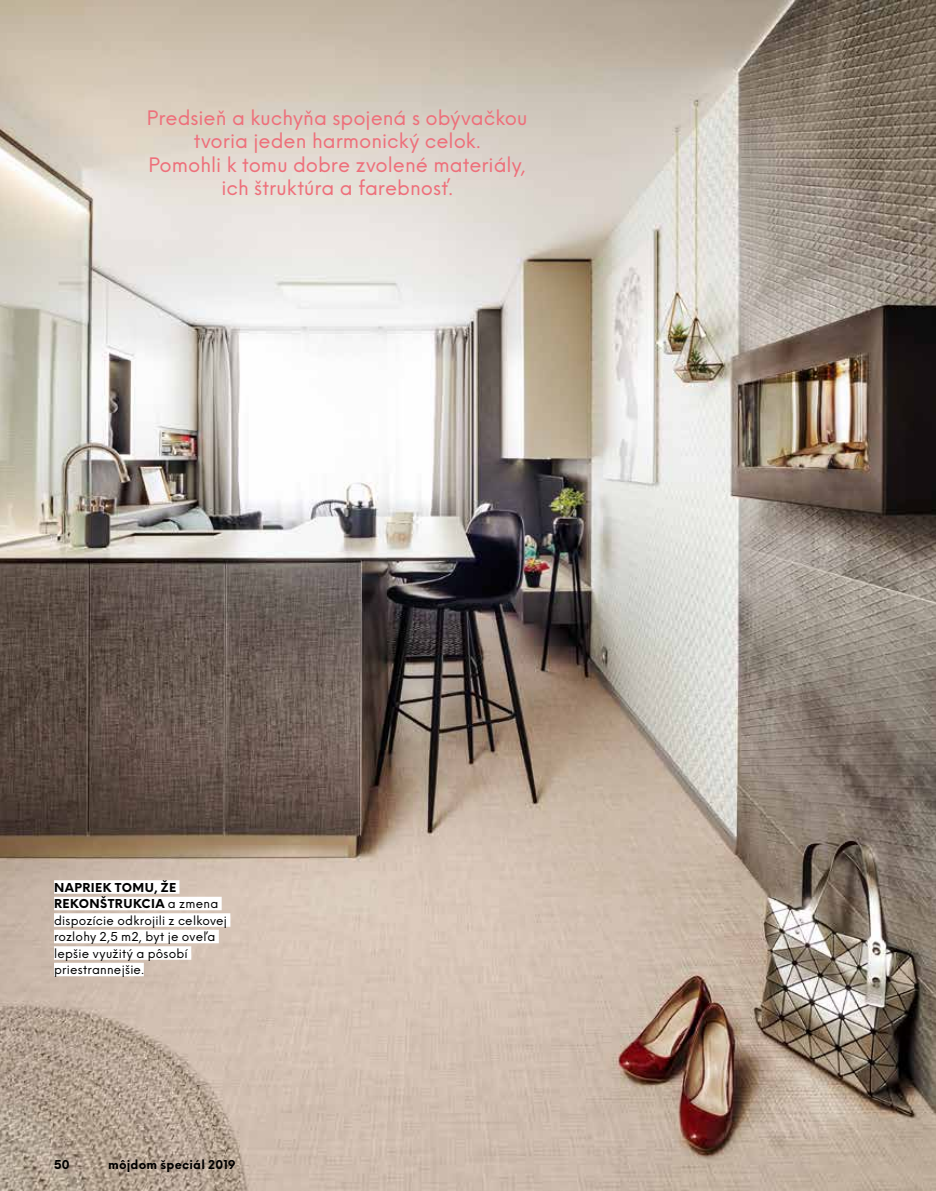
<style>
.page{position:relative;width:936px;height:1191px;background:#fff}
.page>*{position:absolute;margin:0;border:0;box-sizing:border-box;transform-origin:0 0}
.t1{font:19.5px/23.4px "Neue Einstellung";color:#ee6f7a;text-align:center}
.t2{font:12px/16.5px "Neue Einstellung";letter-spacing:.015em;color:#000}
.t3{font:800 12px/16.5px "Neue Einstellung";letter-spacing:.04em;color:#000}
.t4{font:700 12px "Neue Einstellung";letter-spacing:.02em;color:#000}
.s1{font-weight:800}
</style>
<div class="page">
<img style="left:0;top:0;width:935px;height:1191px">
<div style="left:54px;top:880px;width:125px;height:13px;background:#fff"></div>
<div style="left:54px;top:896px;width:168px;height:14px;background:#fff"></div>
<div style="left:54px;top:913px;width:176px;height:13px;background:#fff"></div>
<div style="left:54px;top:929px;width:165px;height:14px;background:#fff"></div>
<div style="left:54px;top:946px;width:137px;height:13px;background:#fff"></div>
<div style="left:54px;top:962px;width:90px;height:14px;background:#fff"></div>
<p class="t1" style="left:147px;top:106px;width:382px">Predsieň a kuchyňa spojená s obývačkou tvoria jeden harmonický celok.<br>Pomohli k tomu dobre zvolené materiály, ich štruktúra a farebnosť.</p>
<p class="t3" style="left:54px;top:879px;width:115px">NAPRIEK TOMU, ŽE<br>REK</p>
<p class="t3" style="left:79px;top:895px;width:39px">ONŠTRUK</p>
<p class="t2" style="left:54px;top:895px;width:174px;text-indent:88px"><span class="s1">CIA</span> a zmena dispozície odkrojili z celkovej rozlohy 2,5 m2, byt je oveľa lepšie využitý a pôsobí priestrannejšie.</p>
<p class="t4" style="left:54px;top:1155px;width:17px">50</p>
<p class="t4" style="left:108px;top:1155px;width:129px">môjdom špeciál 2019</p>
</div>
